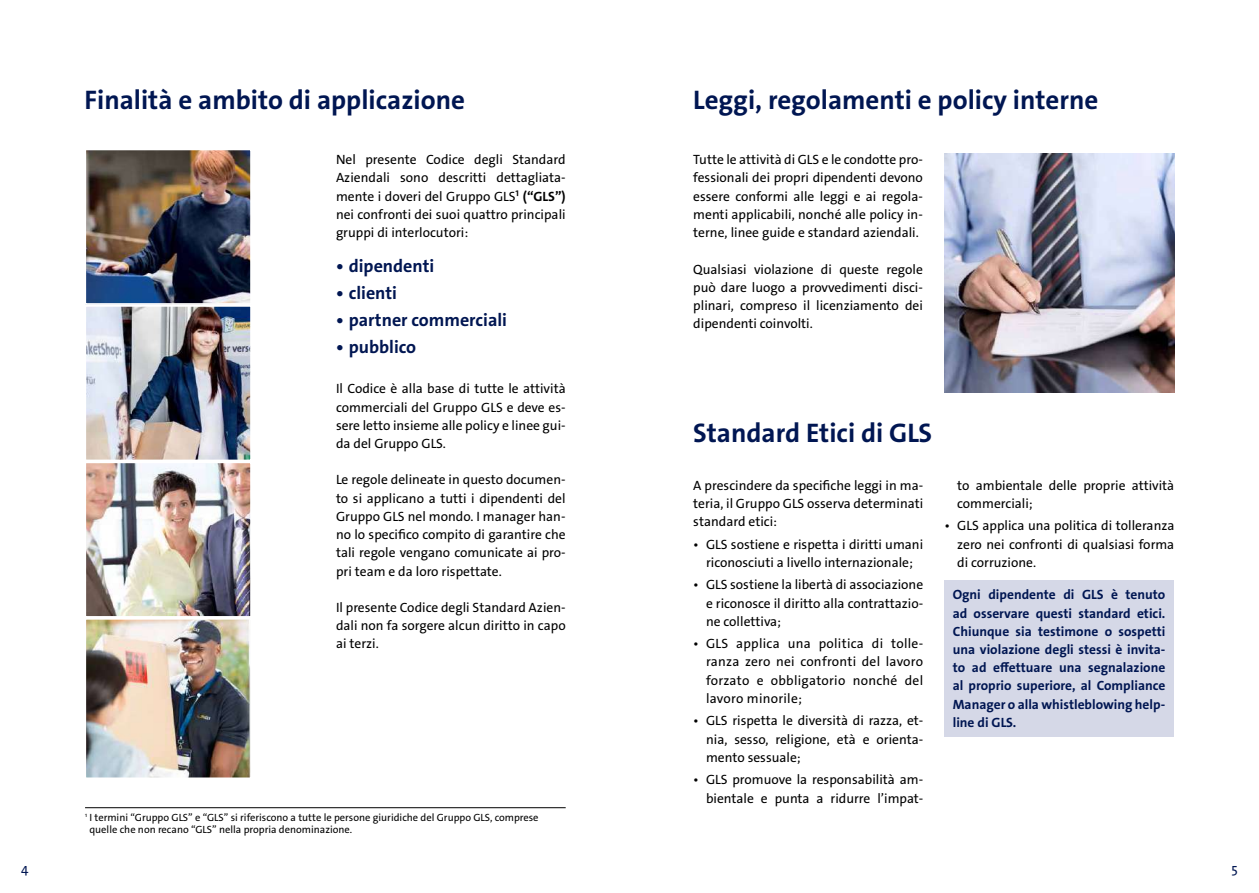
<style>
.page{position:relative;width:1259px;height:893px;background:#fff}
.page>*{position:absolute;margin:0;border:0;box-sizing:border-box;transform-origin:0 0}
.t1{font:700 27px "The Sans GLS";color:#001652}
.t2{font:700 18px "The Sans GLS";color:#001652}
.t3{font:13.5px/18.3px "The Sans GLS";color:#000;text-align:justify}
.t4{font:700 13.5px/18.3px "The Sans GLS";color:#001652;text-align:justify}
.t5{font:13.5px "The Sans GLS";color:#001652}
.t6{font:10.5px/12.6px "The Sans GLS";color:#000}
.s1{font-weight:700}
</style>
<div class="page">
<div style="left:944px;top:580px;width:230px;height:156px;background:#d5d8e7"></div>
<img style="left:87px;top:621px;width:162px;height:155px">
<div style="left:84px;top:618px;width:168px;height:161px;border:2px solid #fff"></div>
<img style="left:944px;top:153px;width:230px;height:239px">
<img style="left:87px;top:464px;width:162px;height:151px">
<div style="left:84px;top:461px;width:168px;height:157px;border:2px solid #fff"></div>
<img style="left:87px;top:308px;width:162px;height:150px">
<div style="left:84px;top:305px;width:168px;height:156px;border:2px solid #fff"></div>
<img style="left:87px;top:151px;width:162px;height:151px">
<div style="left:84px;top:148px;width:168px;height:157px;border:2px solid #fff"></div>
<hr style="left:85px;top:807px;width:481px;height:1px;background:#000">
<h1 class="t1" style="left:85px;top:83px;width:382px">Finalità e ambito di applicazione</h1>
<h1 class="t1" style="left:693px;top:83px;width:406px">Leggi, regolamenti e policy interne</h1>
<p class="t3" style="left:336px;top:151px;width:231px">Nel presente Codice degli Standard Aziendali sono descritti dettagliata&shy;mente i doveri del Gruppo GLS¹ <span class="s1">(“GLS”) </span>nei confronti dei suoi quattro principali gruppi di interlocutori:</p>
<h2 class="t2" style="left:336px;top:255px;width:100px">• dipendenti</h2>
<h2 class="t2" style="left:336px;top:281px;width:62px">• clienti</h2>
<h2 class="t2" style="left:336px;top:308px;width:172px">• partner commerciali</h2>
<h2 class="t2" style="left:336px;top:335px;width:82px">• pubblico</h2>
<p class="t3" style="left:336px;top:380px;width:231px">Il Codice è alla base di tutte le attività commerciali del Gruppo GLS e deve es&shy;sere letto insieme alle policy e linee gui&shy;da del Gruppo GLS.</p>
<p class="t3" style="left:336px;top:471px;width:231px">Le regole delineate in questo documen&shy;to si applicano a tutti i dipendenti del Gruppo GLS nel mondo. I manager han&shy;no lo specifico compito di garantire che tali regole vengano comunicate ai pro&shy;pri team e da loro rispettate.</p>
<p class="t3" style="left:336px;top:598px;width:231px">Il presente Codice degli Standard Azien&shy;dali non fa sorgere alcun diritto in capo ai terzi.</p>
<p class="t6" style="left:89px;top:811px;width:451px;text-indent:-4px"><sup>1</sup> I termini “Gruppo GLS” e “GLS” si riferiscono a tutte le persone giuridiche del Gruppo GLS, comprese quelle che non recano “GLS” nella propria denominazione.</p>
<p class="t3" style="left:693px;top:151px;width:231px">Tutte le attività di GLS e le condotte pro&shy;fessionali dei propri dipendenti devono essere conformi alle leggi e ai regola&shy;menti applicabili, nonché alle policy in&shy;terne, linee guide e standard aziendali.</p>
<p class="t3" style="left:693px;top:260px;width:231px">Qualsiasi violazione di queste regole può dare luogo a provvedimenti disci&shy;plinari, compreso il licenziamento dei dipendenti coinvolti.</p>
<h1 class="t1" style="left:693px;top:415px;width:240px">Standard Etici di GLS</h1>
<p class="t3" style="left:693px;top:476px;width:231px">A prescindere da specifiche leggi in ma&shy;teria, il Gruppo GLS osserva determinati standard etici:</p>
<p class="t3" style="left:693px;top:535px;width:231px;text-align:center">• GLS sostiene e rispetta i diritti umani riconosciuti a livello internazionale;</p>
<p class="t3" style="left:706px;top:576px;width:219px;text-indent:-13px">• GLS sostiene la libertà di associazione e riconosce il diritto alla contrattazio&shy;ne collettiva;</p>
<p class="t3" style="left:706px;top:635px;width:219px;text-indent:-13px">• GLS applica una politica di tolle&shy;ranza zero nei confronti del lavoro forzato e obbligatorio nonché del lavoro minorile;</p>
<p class="t3" style="left:706px;top:712px;width:219px;text-indent:-13px">• GLS rispetta le diversità di razza, et&shy;nia, sesso, religione, età e orienta&shy;mento sessuale;</p>
<p class="t3" style="left:693px;top:771px;width:231px;text-align:right">• GLS promuove la responsabilità am&shy;bientale e punta a ridurre l’impat-</p>
<p class="t3" style="left:957px;top:476px;width:219px">to ambientale delle proprie attività commerciali;</p>
<p class="t3" style="left:957px;top:517px;width:219px;text-indent:-13px">• GLS applica una politica di tolleranza zero nei confronti di qualsiasi forma di corruzione.</p>
<p class="t4" style="left:952px;top:586px;width:214px">Ogni dipendente di GLS è tenuto ad osservare questi standard etici.<br>Chiunque sia testimone o sospetti una violazione degli stessi è invita&shy;to ad effettuare una segnalazione al proprio superiore, al Compliance Manager o alla whistleblowing help&shy;line di GLS.</p>
<p class="t5" style="left:21px;top:860px;width:9px">4</p>
<p class="t5" style="left:1231px;top:860px;width:8px">5</p>
</div>
